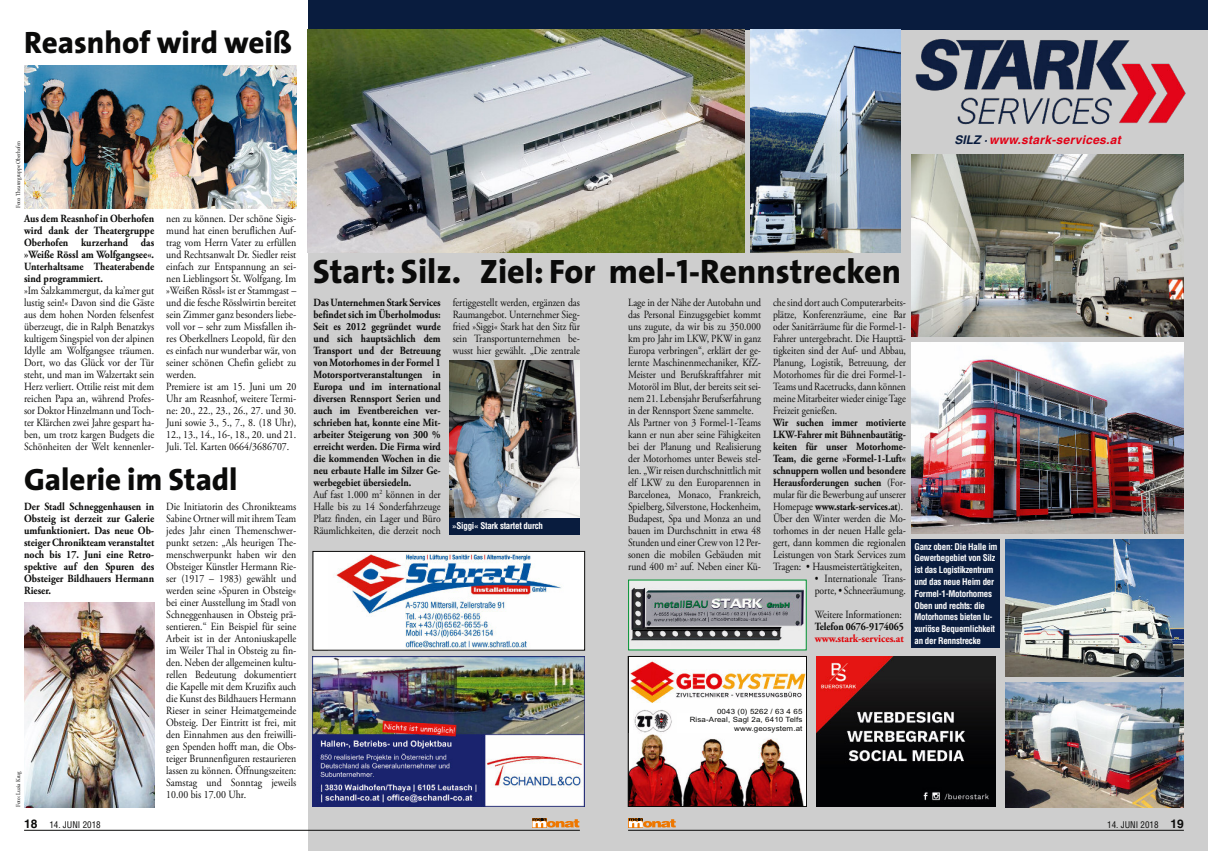
<style>
.page{position:relative;width:1208px;height:851px;background:#fff}
.page>*{position:absolute;margin:0;border:0;box-sizing:border-box;transform-origin:0 0}
.t1{font:800 34px "The Sans";color:#0b0b0a}
.t2{font:800 31px "The Sans";color:#0b0b0a}
.t3{font:italic 700 12px "Helvetica LT Pro";letter-spacing:.025em;color:#e20015}
.t4{font:11px/12px "Adobe Garamond Pro";color:#0b0b0a;text-align:justify;scale:.89 1}
.t5{font:11px/12px "Adobe Garamond Pro";color:#0b0b0a;scale:.88 1}
.t6{font:11px/12px "Adobe Garamond Pro";color:#0b0b0a;text-align:justify;scale:.87 1}
.t7{font:700 11px/12px "Adobe Garamond Pro";color:#0b0b0a;scale:.88 1}
.t8{font:700 11px/12px "Adobe Garamond Pro";color:#0b0b0a;text-align:justify;scale:.9 1}
.t9{font:700 11px "Adobe Garamond Pro";letter-spacing:-.005em;color:#e20005;scale:.94 1}
.t10{font:700 condensed 9px/11.8px "Helvetica LT Pro";letter-spacing:-.03em;color:#fff}
.t11{font:condensed 9px "Helvetica LT Pro";color:#0b0b0a}
.t12{font:7.2px/8.7px "Arial";letter-spacing:.015em;color:#0b0b0a;text-align:right;scale:1.1 1}
.t13{font:6px "Adobe Garamond Pro";color:#0b0b0a;scale:.9 1}
.s1{color:#091c3e}
.s2{font-family:"The Sans Extra Bold Caps";font-weight:400}
.s3{font-weight:400}
.s4{font-weight:700}
.s5{font-weight:700;font-stretch:normal;font-size:12px}
</style>
<div class="page">
<div style="left:308px;top:0;width:900px;height:850px;background:#cecece"></div>
<img style="left:816px;top:656px;width:179px;height:150px">
<div style="left:628px;top:656px;width:178px;height:150px;background:#fff"></div>
<img style="left:630px;top:660px;width:174px;height:43px">
<img style="left:630px;top:734px;width:174px;height:70px">
<div style="left:628px;top:656px;width:178px;height:150px;border:1px solid #0b0b0a"></div>
<img style="left:634px;top:710px;width:38px;height:23px">
<img style="left:313px;top:656px;width:271px;height:150px">
<div style="left:313px;top:551px;width:271px;height:99px;background:#fff"></div>
<img style="left:336px;top:553px;width:225px;height:95px">
<div style="left:313px;top:551px;width:272px;height:99px;border:1px solid #0b0b0a"></div>
<img style="left:900px;top:30px;width:286px;height:122px">
<div style="left:308px;top:0;width:900px;height:30px;background:#091c3e"></div>
<img style="left:308px;top:30px;width:436px;height:222px">
<img style="left:750px;top:30px;width:150px;height:222px">
<img style="left:911px;top:155px;width:272px;height:181px">
<img style="left:911px;top:342px;width:272px;height:191px">
<img style="left:1005px;top:539px;width:178px;height:137px">
<img style="left:1005px;top:682px;width:178px;height:124px">
<img style="left:630px;top:581px;width:174px;height:67px">
<img style="left:449px;top:360px;width:131px;height:158px">
<div style="left:911px;top:539px;width:89px;height:109px;background:#091c3e"></div>
<div style="left:449px;top:518px;width:131px;height:16px;background:#091c3e"></div>
<hr style="left:24px;top:829px;width:556px;height:1px;background:#0b0b0a">
<svg style="left:532px;top:818px;width:47px;height:9px"></svg>
<hr style="left:628px;top:829px;width:555px;height:1px;background:#0b0b0a">
<svg style="left:629px;top:818px;width:47px;height:9px"></svg>
<img style="left:24px;top:66px;width:272px;height:142px">
<img style="left:24px;top:602px;width:130px;height:204px">
<h2 class="t2" style="left:24px;top:30px;width:269px">Reasnhof wird weiß</h2>
<p class="t13" style="left:16px;top:208px;width:76px;rotate:-90deg">Foto: Theatergruppe Oberhofen</p>
<p class="t8" style="left:24px;top:213px;width:146px">Aus dem Reasnhof in Oberhofen wird dank der Theatergruppe Oberhofen kurzerhand das »Weiße Rössl am Wolfgangsee«.<br>Unterhaltsame Theaterabende sind programmiert.</p>
<p class="t4" style="left:24px;top:285px;width:148px">»Im Salzkammergut, da ka’mer gut lustig sein!« Davon sind die Gäste aus dem hohen Norden felsenfest überzeugt, die in Ralph Benatzkys kultigem Singspiel von der alpinen Idylle am Wolfgangsee träumen.<br>Dort, wo das Glück vor der Tür steht, und man im Walzertakt sein Herz verliert. Ottilie reist mit dem reichen Papa an, während Profes&shy;sor Doktor Hinzelmann undToch&shy;ter Klärchen zwei Jahre gespart ha&shy;ben, um trotz kargen Budgets die Schönheiten der Welt kennenler-</p>
<p class="t4" style="left:166px;top:213px;width:148px;text-align:left">nen zu können. Der schöne Sigis&shy;mund hat einen beruflichen Auf&shy;trag vom Herrn Vater zu erfüllen und Rechtsanwalt Dr. Siedler reist einfach zur Entspannung an sei&shy;nen Lieblingsort St. Wolfgang. Im »Weißen Rössl« ist er Stammgast – und die fesche Rösslwirtin bereitet sein Zimmer ganz besonders liebe&shy;voll vor – sehr zum Missfallen ih&shy;res Oberkellners Leopold, für den es einfach nur wunderbar wär, von seiner schönen Chefin geliebt zu werden.<br>Premiere ist am 15. Juni um 20<br>Uhr am Reasnhof, weitere Termi&shy;ne: 20., 22., 23., 26., 27. und 30.<br>Juni sowie 3., 5., 7., 8. (18 Uhr),<br>12., 13., 14., 16-, 18., 20. und 21.<br>Juli. Tel. Karten 0664/3686707.</p>
<h2 class="t2" style="left:24px;top:467px;width:215px">Galerie im Stadl</h2>
<p class="t8" style="left:24px;top:501px;width:146px">Der Stadl Schneggenhausen in Obsteig ist derzeit zur Galerie umfunktioniert. Das neue Ob&shy;steiger Chronikteam veranstaltet noch bis 17. Juni eine Retro&shy;spektive auf den Spuren des Obsteiger Bildhauers Hermann Rieser.</p>
<p class="t4" style="left:166px;top:501px;width:148px">Die Initiatorin des Chronikteams Sabine Ortner will mit ihremTeam jedes Jahr einen Themenschwer&shy;punkt setzen: „Als heurigen The&shy;menschwerpunkt haben wir den Obsteiger Künstler Hermann Rie&shy;ser (1917 – 1983) gewählt und werden seine »Spuren in Obsteig« bei einer Ausstellung im Stadl von Schneggenhausen in Obsteig prä&shy;sentieren.“ Ein Beispiel für seine Arbeit ist in der Antoniuskapelle im Weiler Thal in Obsteig zu fin&shy;den. Neben der allgemeinen kultu&shy;rellen Bedeutung dokumentiert die Kapelle mit dem Kruzifix auch die Kunst des Bildhauers Hermann Rieser in seiner Heimatgemeinde Obsteig. Der Eintritt ist frei, mit den Einnahmen aus den freiwilli&shy;gen Spenden hofft man, die Obs&shy;teiger Brunnenfiguren restaurieren lassen zu können. Öffnungszeiten:<br>Samstag und Sonntag jeweils 10.00 bis 17.00 Uhr.</p>
<p class="t13" style="left:16px;top:806px;width:41px;rotate:-90deg">Foto: Luzia Krug</p>
<p class="t3" style="left:954px;top:135px;width:168px"><span class="s1">SILZ ·</span> www.stark-services.at</p>
<h1 class="t1" style="left:313px;top:258px;width:590px">Start: Silz. Ziel: For mel-<span class="s2">1</span>-Rennstrecken</h1>
<p class="t7" style="left:313px;top:297px;width:146px">Das Unternehmen Stark Services befindet sich im Überholmodus:<br>Seit es 2012 gegründet wurde und sich hauptsächlich dem<br>Transport und der Betreuung von Motorhomes in der Formel 1<br>Motorsportveranstaltungen in<br>Europa und im international diversen Rennsport Serien und auch im Eventbereichen ver&shy;schrieben hat, konnte eine Mit&shy;arbeiter Steigerung von 300 % erreicht werden. Die Firma wird die kommenden Wochen in die neu erbaute Halle im Silzer Ge&shy;werbegebiet übersiedeln.<br><span class="s3">Auf fast 1.000 m</span><sup>2</sup> <span class="s3">können in der<br>Halle bis zu 14 Sonderfahrzeuge<br>Platz finden, ein Lager und Büro<br>Räumlichkeiten, die derzeit noch</span></p>
<p class="t5" style="left:453px;top:297px;width:146px;text-align:justify">fertiggestellt werden, ergänzen das Raumangebot. Unternehmer Sieg&shy;fried »Siggi« Stark hat den Sitz für sein Transportunternehmen be&shy;wusst hier gewählt. „Die zentrale</p>
<p class="t5" style="left:628px;top:297px;width:153px">Lage in der Nähe der Autobahn und das Personal Einzugsgebiet kommt uns zugute, da wir bis zu 350.000 km pro Jahr im LKW, PKW in ganz Europa verbringen“, erklärt der ge&shy;lernte Maschinenmechaniker, KfZ-Meister und Berufskraftfahrer mit Motoröl im Blut, der bereits seit sei&shy;nem 21. Lebensjahr Berufserfahrung in der Rennsport Szene sammelte.<br>Als Partner von 3 Formel-1-Teams kann er nun aber seine Fähigkeiten bei der Planung und Realisierung der Motorhomes unter Beweis stel&shy;len. „Wir reisen durchschnittlich mit elf LKW zu den Europarennen in Barcelonea, Monaco, Frankreich, Spielberg, Silverstone, Hockenheim, Budapest, Spa und Monza an und bauen im Durchschnitt in etwa 48<br>Stunden und einer Crew von 12 Per&shy;sonen die mobilen Gebäuden mit rund 400 m<sup>2</sup> auf. Neben einer Kü-</p>
<p class="t6" style="left:773px;top:297px;width:154px">che sind dort auch Computerarbeits&shy;plätze, Konferenzräume, eine Bar oder Sanitärräume für die Formel-1- Fahrer untergebracht. Die Haupttä&shy;tigkeiten sind der Auf- und Abbau, Planung, Logistik, Betreuung, der Motorhomes für die drei Formel-1- Teams und Racetrucks, dann können meine Mitarbeiter wieder einigeTage Freizeit genießen.</p>
<p class="t6" style="left:773px;top:417px;width:154px;text-align:left"><span class="s4">Wir suchen immer motivierte<br>LKW-Fahrer mit Bühnenbautätig&shy;keiten für unser Motorhome-<br>Team, die gerne »Formel-1-Luft« schnuppern wollen und besondere<br>Herausforderungen suchen</span> (For&shy;mular für die Bewerbung auf unserer<br>Homepage <span class="s4">www.stark-services.at</span>).<br>Über den Winter werden die Mo&shy;torhomes in der neuen Halle gela&shy;gert, dann kommen die regionalen<br>Leistungen von Stark Services zum<br>Tragen: • Hausmeistertätigkeiten,</p>
<p class="t5" style="left:814px;top:573px;width:105px">• Internationale Trans&shy;porte, • Schneeräumung.</p>
<p class="t5" style="left:814px;top:609px;width:100px">Weitere Informationen:</p>
<p class="t7" style="left:814px;top:621px;width:103px">Telefon 0676-9174065</p>
<p class="t9" style="left:814px;top:634px;width:96px">www.stark-services.at</p>
<p class="t10" style="left:452px;top:520px;width:92px">»Siggi« Stark startet durch</p>
<p class="t10" style="left:914px;top:541px;width:85px">Ganz oben: Die Halle im<br>Gewerbegebiet von Silz ist das Logistikzentrum und das neue Heim der<br>Formel-1-Motorhomes<br>Oben und rechts: die<br>Motorhomes bieten lu&shy;xuriöse Bequemlichkeit an der Rennstrecke</p>
<p class="t12" style="left:689px;top:706px;width:104px">0043 (0) 5262 / 63 4 65<br>Risa-Areal, Sagl 2a, 6410 Telfs www.geosystem.at</p>
<p class="t11" style="left:24px;top:820px;width:78px"><span class="s5">18</span> 14. JUNI 2018</p>
<p class="t11" style="left:1107px;top:820px;width:78px">14. JUNI 2018 <span class="s5">19</span></p>
</div>
